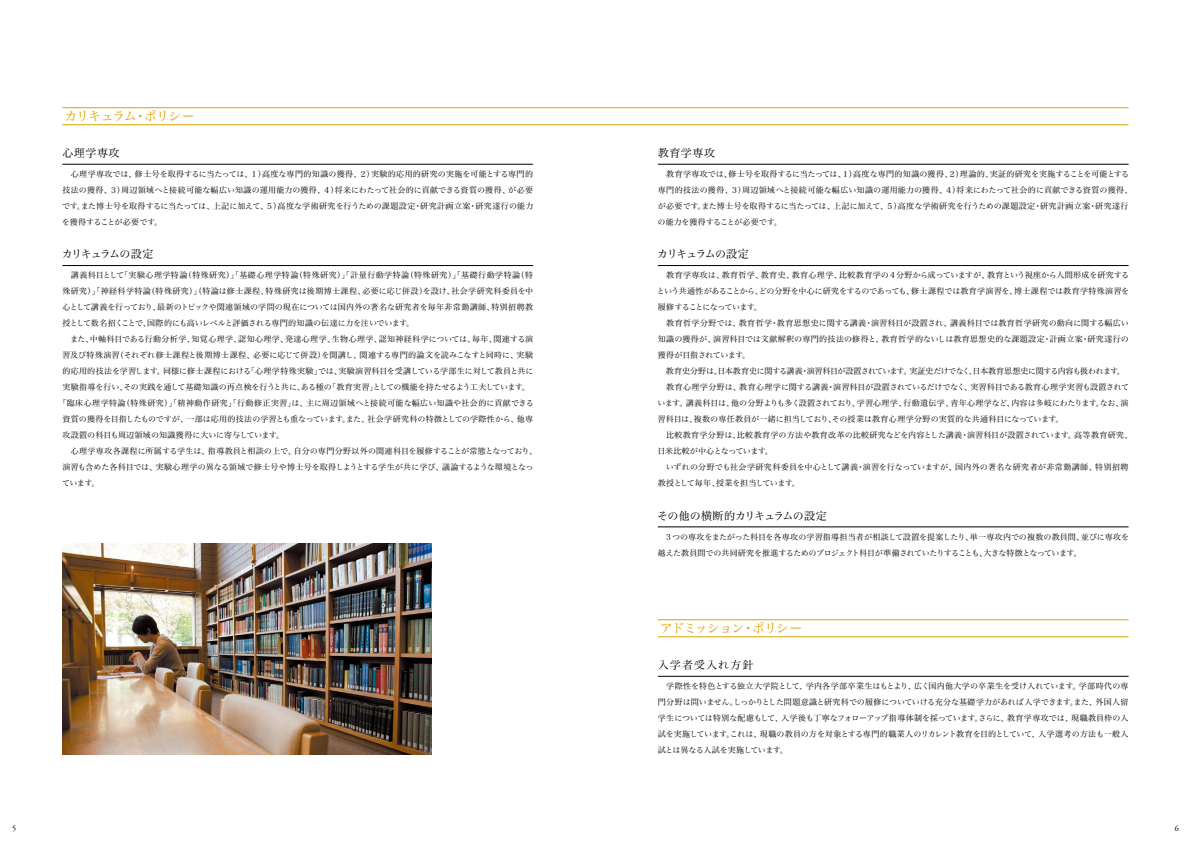
<style>
.page{position:relative;width:1191px;height:842px;background:#fff}
.page>*{position:absolute;margin:0;border:0;box-sizing:border-box;transform-origin:0 0}
.t1{font:13px "Hira Min Pro W3";letter-spacing:-.075em;color:#d9a200}
.t2{font:11px "Hira Min Pro W3";letter-spacing:-.11em;color:#000}
.t3{font:11px "Hira Min Pro W3";letter-spacing:-.005em;color:#000}
.t4{font:11px "Hira Min Pro W3";letter-spacing:.015em;color:#000}
.t5{font:11px "Hira Min Pro W3";letter-spacing:.1em;color:#000}
.t6{font:8.5px "Adobe Garamond Pro";color:#000;scale:.95 1}
.t7{font:8px/16px "Hira Min Pro W3";letter-spacing:.01em;color:#000;text-align:justify}
.t8{font:8px/16px "Hira Min Pro W3";letter-spacing:-.01em;color:#000}
.t9{font:8px "Hira Min Pro W3";letter-spacing:.05em;color:#000}
.t10{font:8px "Hira Min Pro W3";letter-spacing:.06em;color:#000}
.t11{font:8px "Hira Min Pro W3";letter-spacing:.055em;color:#000}
.t12{font:8px "Hira Min Pro W3";letter-spacing:-.03em;color:#000}
</style>
<div class="page">
<img style="left:63px;top:544px;width:368px;height:210px">
<hr style="left:658px;top:527px;width:470px;height:1px;background:#000">
<hr style="left:658px;top:620px;width:470px;height:1px;background:#d9a200">
<hr style="left:658px;top:637px;width:470px;height:1px;background:#d9a200">
<hr style="left:658px;top:676px;width:470px;height:1px;background:#000">
<hr style="left:62px;top:108px;width:1066px;height:1px;background:#d9a200">
<hr style="left:62px;top:125px;width:1066px;height:1px;background:#d9a200">
<hr style="left:62px;top:164px;width:471px;height:1px;background:#000">
<hr style="left:658px;top:164px;width:470px;height:1px;background:#000">
<hr style="left:658px;top:265px;width:470px;height:1px;background:#000">
<hr style="left:62px;top:265px;width:471px;height:1px;background:#000">
<h1 class="t1" style="left:65px;top:105px;width:132px">カリキュラム・ポリシー</h1>
<h2 class="t4" style="left:62px;top:144px;width:59px">心理学専攻</h2>
<h2 class="t4" style="left:658px;top:144px;width:59px">教育学専攻</h2>
<p class="t7" style="left:62px;top:165px;width:473px">　心理学専攻では、修士号を取得するに当たっては、１）高度な専門的知識の獲得、２）実験的応用的研究の実施を可能とする専門的技法の獲得、３）周辺領域へと接続可能な幅広い知識の運用能力の獲得、４）将来にわたって社会的に貢献できる資質の獲得、が必要です。また博士号を取得するに当たっては、上記に加えて、５）高度な学術研究を行うための課題設定・研究計画立案・研究遂行の能力を獲得することが必要です。</p>
<p class="t7" style="left:657px;top:165px;width:476px;text-align:left">　教育学専攻では、修士号を取得するに当たっては、１）高度な専門的知識の獲得、２）理論的、実証的研究を実施することを可能とする専門的技法の獲得、３）周辺領域へと接続可能な幅広い知識の運用能力の獲得、４）将来にわたって社会的に貢献できる資質の獲得、が必要です。また博士号を取得するに当たっては、上記に加えて、５）高度な学術研究を行うための課題設定・研究計画立案・研究遂行の能力を獲得することが必要です。</p>
<h2 class="t2" style="left:62px;top:245px;width:93px">カリキュラムの設定</h2>
<h2 class="t2" style="left:657px;top:245px;width:93px">カリキュラムの設定</h2>
<p class="t10" style="left:62px;top:269px;width:472px">　講義科目として「実験心理学特論（特殊研究）」「基礎心理学特論（特殊研究）」「計量行動学特論（特殊研究）」「基礎行動学特論（特</p>
<p class="t9" style="left:62px;top:285px;width:472px">殊研究）」「神経科学特論（特殊研究）」（特論は修士課程、特殊研究は後期博士課程、必要に応じ併設）を設け、社会学研究科委員を中</p>
<p class="t7" style="left:62px;top:299px;width:472px">心として講義を行っており、最新のトピックや関連領域の学問の現在については国内外の著名な研究者を毎年非常勤講師、特別招聘教</p>
<p class="t12" style="left:62px;top:317px;width:353px">授として数名招くことで、国際的にも高いレベルと評価される専門的知識の伝達に力を注いでいます。</p>
<p class="t9" style="left:62px;top:333px;width:472px">　また、中軸科目である行動分析学、知覚心理学、認知心理学、発達心理学、生物心理学、認知神経科学については、毎年、関連する演</p>
<p class="t7" style="left:62px;top:347px;width:472px">習及び特殊演習（それぞれ修士課程と後期博士課程、必要に応じて併設）を開講し、関連する専門的論文を読みこなすと同時に、実験</p>
<p class="t7" style="left:62px;top:363px;width:473px">的応用的技法を学習します。同様に修士課程における「心理学特殊実験」では、実験演習科目を受講している学部生に対して教員と共に</p>
<p class="t8" style="left:62px;top:379px;width:469px">実験指導を行い、その実践を通して基礎知識の再点検を行うと共に、ある種の「教育実習」としての機能を持たせるよう工夫しています。</p>
<p class="t11" style="left:58px;top:397px;width:477px">「臨床心理学特論（特殊研究）」「精神動作研究」「行動修正実習」は、主に周辺領域へと接続可能な幅広い知識や社会的に貢献できる</p>
<p class="t7" style="left:62px;top:411px;width:472px">資質の獲得を目指したものですが、一部は応用的技法の学習とも重なっています。また、社会学研究科の特徴としての学際性から、他専</p>
<p class="t7" style="left:62px;top:427px;width:223px">攻設置の科目も周辺領域の知識獲得に大いに寄与しています。</p>
<p class="t7" style="left:62px;top:443px;width:476px">　心理学専攻各課程に所属する学生は、指導教員と相談の上で、自分の専門分野以外の関連科目を履修することが常態となっており、</p>
<p class="t7" style="left:62px;top:459px;width:473px">演習も含めた各科目では、実験心理学の異なる領域で修士号や博士号を取得しようとする学生が共に学び、議論するような環境となっ</p>
<p class="t7" style="left:62px;top:475px;width:39px">ています。</p>
<p class="t7" style="left:657px;top:267px;width:477px;text-align:left">　教育学専攻は、教育哲学、教育史、教育心理学、比較教育学の4 分野から成っていますが、教育という視座から人間形成を研究するという共通性があることから、どの分野を中心に研究をするのであっても、修士課程では教育学演習を、博士課程では教育学特殊演習を履修することになっています。<br>　教育哲学分野では、教育哲学・教育思想史に関する講義・演習科目が設置され、講義科目では教育哲学研究の動向に関する幅広い知識の獲得が、演習科目では文献解釈の専門的技法の修得と、教育哲学的ないしは教育思想史的な課題設定・計画立案・研究遂行の獲得が目指されています。<br>　教育史分野は、日本教育史に関する講義・演習科目が設置されています。実証史だけでなく、日本教育思想史に関する内容も扱われます。　教育心理学分野は、教育心理学に関する講義・演習科目が設置されているだけでなく、実習科目である教育心理学実習も設置されています。講義科目は、他の分野よりも多く設置されており、学習心理学、行動遺伝学、青年心理学など、内容は多岐にわたります。なお、演習科目は、複数の専任教員が一緒に担当しており、その授業は教育心理学分野の実質的な共通科目になっています。<br>　比較教育学分野は、比較教育学の方法や教育改革の比較研究などを内容とした講義・演習科目が設置されています。高等教育研究、日米比較が中心となっています。<br>　いずれの分野でも社会学研究科委員を中心として講義・演習を行なっていますが、国内外の著名な研究者が非常勤講師、特別招聘教授として毎年、授業を担当しています。</p>
<h2 class="t3" style="left:657px;top:506px;width:171px">その他の横断的カリキュラムの設定</h2>
<p class="t8" style="left:658px;top:528px;width:473px">　3つの専攻をまたがった科目を各専攻の学習指導担当者が相談して設置を提案したり、単一専攻内での複数の教員間、並びに専攻を越えた教員間での共同研究を推進するためのプロジェクト科目が準備されていたりすることも、大きな特徴となっています。</p>
<h1 class="t1" style="left:660px;top:617px;width:144px">アドミッション・ポリシー</h1>
<h2 class="t5" style="left:658px;top:656px;width:97px">入学者受入れ方針</h2>
<p class="t7" style="left:658px;top:677px;width:472px">　学際性を特色とする独立大学院として、学内各学部卒業生はもとより、広く国内他大学の卒業生を受け入れています。学部時代の専門分野は問いません。しっかりとした問題意識と研究科での履修についていける充分な基礎学力があれば入学できます。また、外国人留学生については特別な配慮もして、入学後も丁寧なフォローアップ指導体制を採っています。さらに、教育学専攻では、現職教員枠の入試を実施しています。これは、現職の教員の方を対象とする専門的職業人のリカレント教育を目的としていて、入学選考の方法も一般入試とは異なる入試を実施しています。</p>
<p class="t6" style="left:12px;top:823px;width:6px">5</p>
<p class="t6" style="left:1174px;top:823px;width:6px">6</p>
</div>
